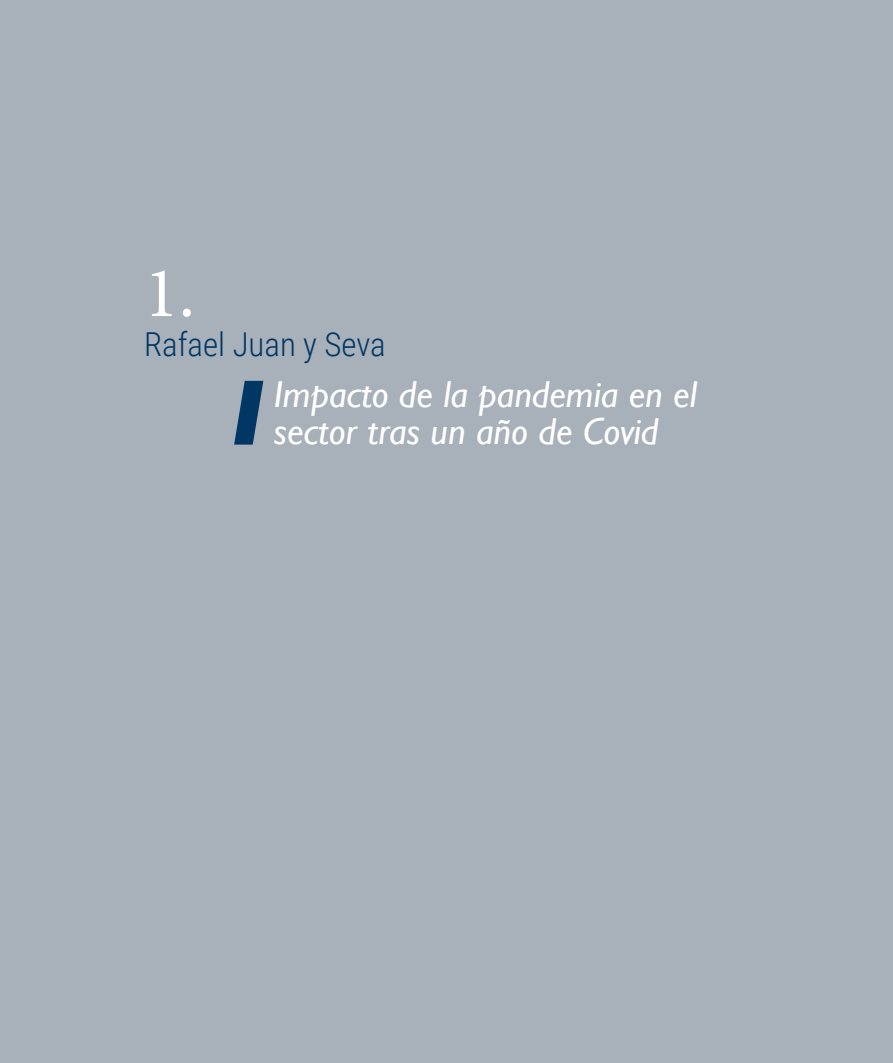
<style>
.page{position:relative;width:893px;height:1063px;background:#a8b0b9}
.page>*{position:absolute;margin:0;border:0;box-sizing:border-box;transform-origin:0 0}
.t1{font:72px "Minion Pro";color:#fcfeff}
.t2{font:italic 37.5px/37.5px "Gill Sans";color:#fff}
.t3{font:300 33px "Roboto Condensed";color:#003764}
</style>
<div class="page">
<svg style="left:234px;top:381px;width:29px;height:64px"></svg>
<h1 class="t1" style="left:144px;top:245px;width:52px">1.</h1>
<p class="t3" style="left:144px;top:321px;width:243px">Rafael Juan y Seva</p>
<p class="t2" style="left:274px;top:376px;width:424px">Impacto de la pandemia en el sector tras un año de Covid</p>
</div>
